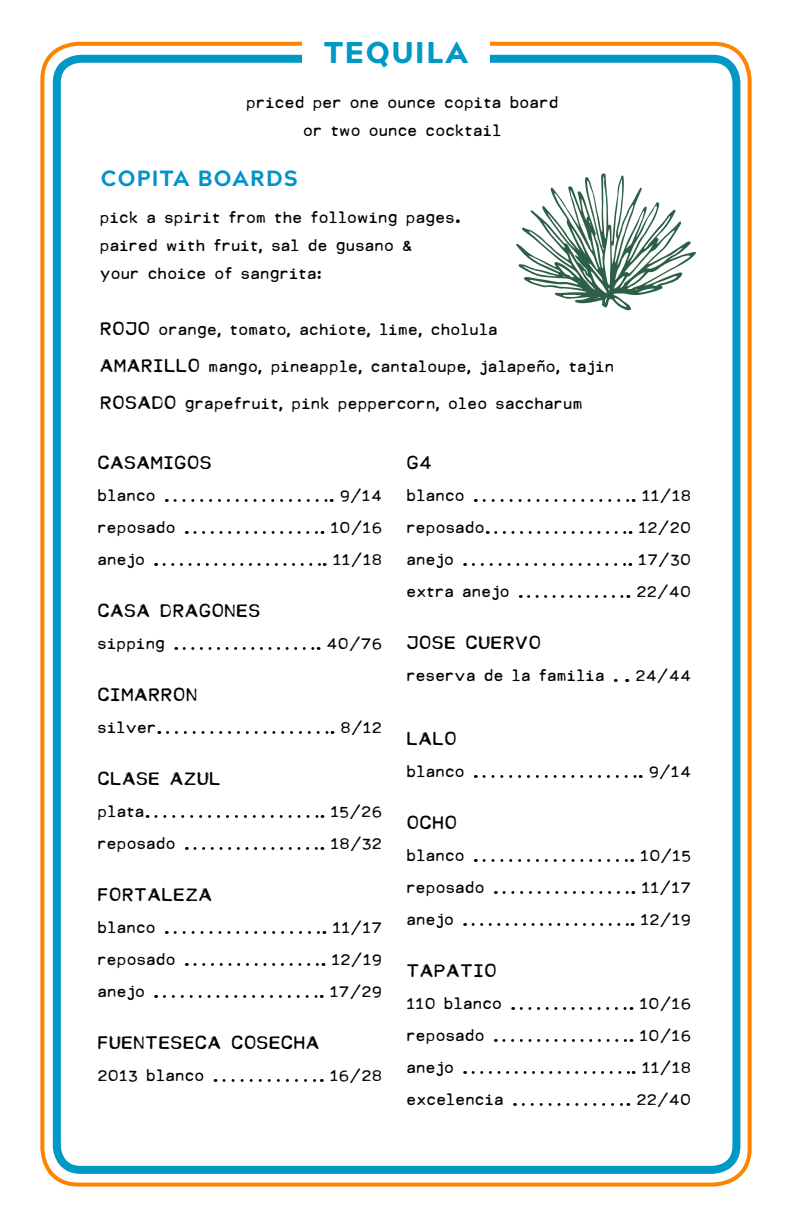
<style>
.page{position:relative;width:792px;height:1224px;background:#fff}
.page>*{position:absolute;margin:0;border:0;box-sizing:border-box;transform-origin:0 0}
.t1{font:900 30px "Acherus Grotesque";letter-spacing:.06em;color:#0098c4}
.t2{font:800 22px "Acherus Grotesque";letter-spacing:.06em;color:#0093c9}
.t3{font:18px "MODERNTYPEWRITER";letter-spacing:.03em;color:#000}
.t4{font:15px/28px "MODERNTYPEWRITER";letter-spacing:.05em;color:#000;text-align:center}
.s1{font-size:18px}
</style>
<div class="page">
<div style="left:53px;top:55px;width:687px;height:1119px;border:8px solid #0098c4;border-radius:24px"></div>
<div style="left:40px;top:42px;width:712px;height:1145px;border:4px solid #ff8300;border-radius:36px"></div>
<svg style="left:175px;top:499px;width:157px;height:3px"></svg>
<svg style="left:195px;top:531px;width:128px;height:3px"></svg>
<svg style="left:164px;top:563px;width:161px;height:3px"></svg>
<svg style="left:184px;top:647px;width:135px;height:3px"></svg>
<svg style="left:167px;top:731px;width:166px;height:3px"></svg>
<svg style="left:156px;top:815px;width:167px;height:3px"></svg>
<svg style="left:195px;top:847px;width:128px;height:3px"></svg>
<svg style="left:175px;top:931px;width:150px;height:3px"></svg>
<svg style="left:195px;top:963px;width:129px;height:3px"></svg>
<svg style="left:164px;top:995px;width:158px;height:3px"></svg>
<svg style="left:224px;top:1079px;width:98px;height:3px"></svg>
<svg style="left:484px;top:499px;width:150px;height:3px"></svg>
<svg style="left:496px;top:531px;width:135px;height:3px"></svg>
<svg style="left:473px;top:563px;width:158px;height:3px"></svg>
<svg style="left:529px;top:595px;width:100px;height:3px"></svg>
<svg style="left:615px;top:679px;width:13px;height:3px"></svg>
<svg style="left:484px;top:775px;width:157px;height:3px"></svg>
<svg style="left:484px;top:859px;width:149px;height:3px"></svg>
<svg style="left:504px;top:891px;width:130px;height:3px"></svg>
<svg style="left:473px;top:923px;width:160px;height:3px"></svg>
<svg style="left:521px;top:1007px;width:111px;height:3px"></svg>
<svg style="left:504px;top:1039px;width:128px;height:3px"></svg>
<svg style="left:473px;top:1071px;width:161px;height:3px"></svg>
<svg style="left:523px;top:1103px;width:106px;height:3px"></svg>
<svg style="left:516px;top:173px;width:180px;height:137px"></svg>
<div style="left:302px;top:34px;width:188px;height:36px;background:#fff"></div>
<h1 class="t1" style="left:324px;top:27px;width:145px">TEQUILA</h1>
<h1 class="t1" style="left:363px;top:29px;width:68px">BAR</h1>
<p class="t4" style="left:247px;top:89px;width:313px">priced per one ounce copita board or two ounce cocktail</p>
<h2 class="t2" style="left:101px;top:159px;width:199px">COPITA BOARDS</h2>
<p class="t4" style="left:101px;top:204px;width:362px;text-align:left">pick a spirit from the following pages. paired with fruit, sal de gusano &amp;<br>your choice of sangrita:</p>
<p class="t4" style="left:101px;top:316px;width:399px"><span class="s1">ROJO</span> orange, tomato, achiote, lime, cholula</p>
<p class="t4" style="left:101px;top:353px;width:515px"><span class="s1">AMARILLO</span> mango, pineapple, cantaloupe, jalapeño, tajin</p>
<p class="t4" style="left:101px;top:390px;width:484px"><span class="s1">ROSADO</span> grapefruit, pink peppercorn, oleo saccharum</p>
<p class="t3" style="left:99px;top:453px;width:115px">CASAMIGOS</p>
<p class="t4" style="left:99px;top:482px;width:59px">blanco</p>
<p class="t4" style="left:341px;top:482px;width:43px">9/14</p>
<p class="t4" style="left:99px;top:514px;width:79px">reposado</p>
<p class="t4" style="left:332px;top:514px;width:53px">10/16</p>
<p class="t4" style="left:99px;top:546px;width:48px">anejo</p>
<p class="t4" style="left:334px;top:546px;width:50px">11/18</p>
<p class="t3" style="left:99px;top:601px;width:164px">CASA DRAGONES</p>
<p class="t4" style="left:99px;top:630px;width:68px">sipping</p>
<p class="t4" style="left:328px;top:630px;width:56px">40/76</p>
<p class="t3" style="left:99px;top:685px;width:101px">CIMARRON</p>
<p class="t4" style="left:99px;top:714px;width:60px">silver</p>
<p class="t4" style="left:341px;top:714px;width:43px">8/12</p>
<p class="t3" style="left:99px;top:769px;width:124px">CLASE AZUL</p>
<p class="t4" style="left:99px;top:798px;width:48px">plata</p>
<p class="t4" style="left:332px;top:798px;width:53px">15/26</p>
<p class="t4" style="left:99px;top:830px;width:79px">reposado</p>
<p class="t4" style="left:331px;top:830px;width:53px">18/32</p>
<p class="t3" style="left:99px;top:885px;width:116px">FORTALEZA</p>
<p class="t4" style="left:99px;top:914px;width:59px">blanco</p>
<p class="t4" style="left:333px;top:914px;width:51px">11/17</p>
<p class="t4" style="left:99px;top:946px;width:79px">reposado</p>
<p class="t4" style="left:333px;top:946px;width:52px">12/19</p>
<p class="t4" style="left:99px;top:978px;width:48px">anejo</p>
<p class="t4" style="left:331px;top:978px;width:53px">17/29</p>
<p class="t3" style="left:99px;top:1033px;width:223px">FUENTESECA COSECHA</p>
<p class="t4" style="left:99px;top:1062px;width:108px">2013 blanco</p>
<p class="t4" style="left:331px;top:1062px;width:53px">16/28</p>
<p class="t3" style="left:408px;top:453px;width:27px">G4</p>
<p class="t4" style="left:408px;top:482px;width:59px">blanco</p>
<p class="t4" style="left:643px;top:482px;width:50px">11/18</p>
<p class="t4" style="left:408px;top:514px;width:79px">reposado</p>
<p class="t4" style="left:640px;top:514px;width:54px">12/20</p>
<p class="t4" style="left:408px;top:546px;width:48px">anejo</p>
<p class="t4" style="left:639px;top:546px;width:54px">17/30</p>
<p class="t4" style="left:408px;top:578px;width:104px">extra anejo</p>
<p class="t4" style="left:637px;top:578px;width:56px">22/40</p>
<p class="t3" style="left:408px;top:633px;width:136px">JOSE CUERVO</p>
<p class="t4" style="left:408px;top:662px;width:199px">reserva de la familia</p>
<p class="t4" style="left:636px;top:662px;width:57px">24/44</p>
<p class="t3" style="left:408px;top:729px;width:51px">LALO</p>
<p class="t4" style="left:408px;top:758px;width:59px">blanco</p>
<p class="t4" style="left:650px;top:758px;width:43px">9/14</p>
<p class="t3" style="left:408px;top:813px;width:52px">OCHO</p>
<p class="t4" style="left:408px;top:842px;width:59px">blanco</p>
<p class="t4" style="left:641px;top:842px;width:52px">10/15</p>
<p class="t4" style="left:408px;top:874px;width:79px">reposado</p>
<p class="t4" style="left:642px;top:874px;width:51px">11/17</p>
<p class="t4" style="left:408px;top:906px;width:48px">anejo</p>
<p class="t4" style="left:642px;top:906px;width:52px">12/19</p>
<p class="t3" style="left:408px;top:961px;width:92px">TAPATIO</p>
<p class="t4" style="left:408px;top:990px;width:96px">110 blanco</p>
<p class="t4" style="left:641px;top:990px;width:53px">10/16</p>
<p class="t4" style="left:408px;top:1022px;width:79px">reposado</p>
<p class="t4" style="left:641px;top:1022px;width:53px">10/16</p>
<p class="t4" style="left:408px;top:1054px;width:48px">anejo</p>
<p class="t4" style="left:643px;top:1054px;width:50px">11/18</p>
<p class="t4" style="left:408px;top:1086px;width:98px">excelencia</p>
<p class="t4" style="left:637px;top:1086px;width:56px">22/40</p>
</div>
